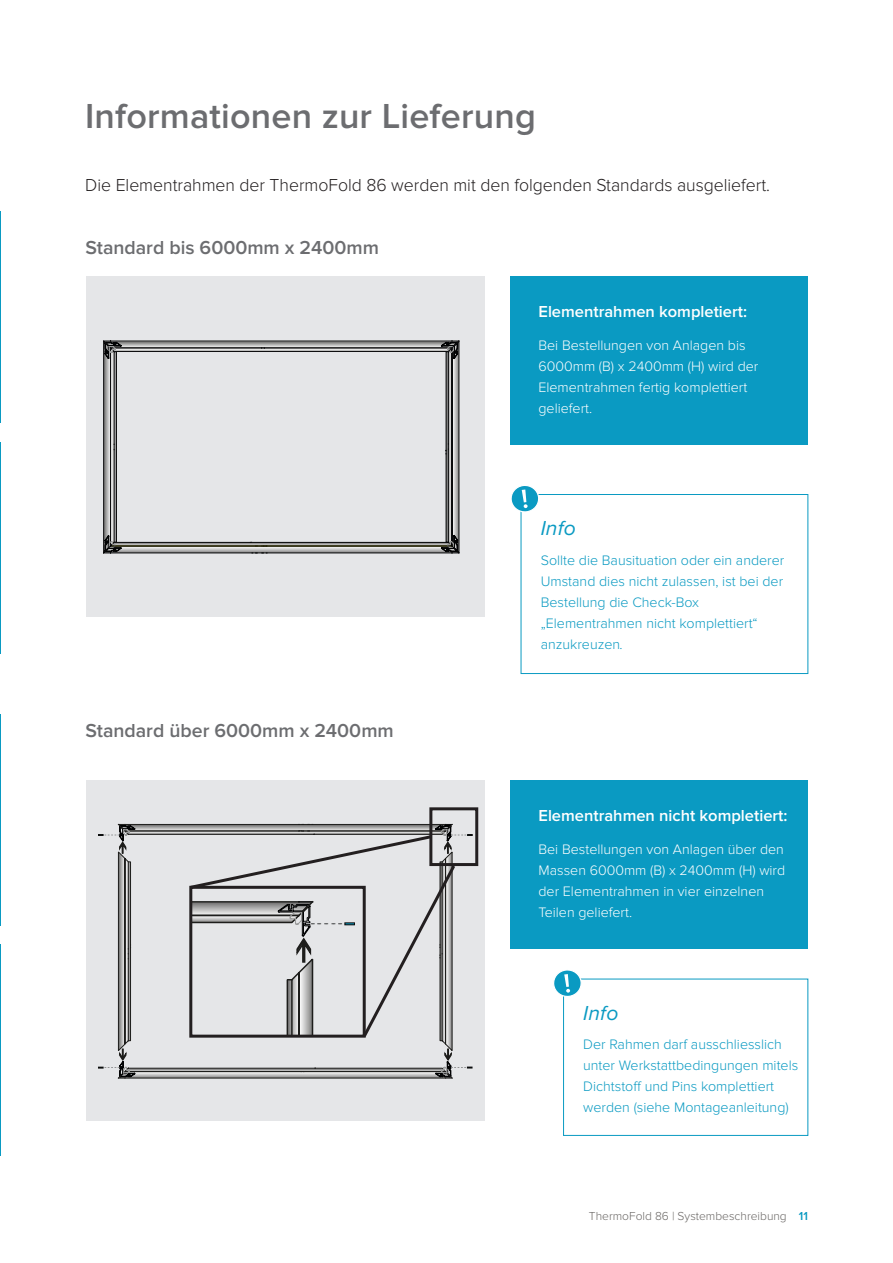
<style>
.page{position:relative;width:893px;height:1263px;background:#fff}
.page>*{position:absolute;margin:0;border:0;box-sizing:border-box;transform-origin:0 0}
.Titel_1_Grau{font:600 36px "Proxima Nova";letter-spacing:.005em;color:#6c6d70}
.t1{font:italic 21px "Proxima Nova";letter-spacing:.01em;color:#0a9ac2}
.Titel_3_11_Pt_Grau{font:600 19.5px "Proxima Nova";color:#6c6d70}
.Lead{font:300 18px "Proxima Nova";color:#231f20}
.Titel_4_11_Pt_Weiss{font:600 16.5px "Proxima Nova";color:#fff}
.t2{font:300 14.25px/21px "Proxima Nova";color:#0a9ac2}
.Aufzählung_9_5_Pt_We{font:300 14.25px/21px "Proxima Nova";color:#fff}
.t3{font:300 12px "Proxima Nova";color:#6a6765}
.s1{font-style:italic}
.s2{font-weight:600;color:#0a9ac2}
</style>
<div class="page">
<div style="left:86px;top:277px;width:399px;height:340px;background:#e5e6e8"></div>
<svg style="left:103px;top:340px;width:357px;height:214px"></svg>
<div style="left:511px;top:277px;width:297px;height:168px;background:#0a9ac2"></div>
<div style="left:86px;top:781px;width:399px;height:340px;background:#e5e6e8"></div>
<div style="left:511px;top:781px;width:297px;height:168px;background:#0a9ac2"></div>
<div style="left:429px;top:807px;width:49px;height:59px;border:3px solid #231f20"></div>
<hr style="left:0;top:212px;width:1px;height:211px;background:#0a9ac2">
<hr style="left:0;top:714px;width:1px;height:212px;background:#0a9ac2">
<hr style="left:0;top:944px;width:1px;height:212px;background:#0a9ac2">
<hr style="left:0;top:443px;width:1px;height:211px;background:#0a9ac2">
<div style="left:521px;top:494px;width:287px;height:180px;border:1px solid #0a9ac2"></div>
<svg style="left:511px;top:486px;width:28px;height:27px"></svg>
<div style="left:563px;top:979px;width:245px;height:157px;border:1px solid #0a9ac2"></div>
<svg style="left:554px;top:970px;width:28px;height:28px"></svg>
<svg style="left:98px;top:823px;width:374px;height:256px"></svg>
<p class="Titel_1_Grau" style="left:85px;top:95px;width:452px">Informationen zur Lieferung</p>
<p class="Lead" style="left:85px;top:174px;width:686px">Die Elementrahmen der ThermoFold 86 werden mit den folgenden Standards ausgeliefert.</p>
<p class="Titel_3_11_Pt_Grau" style="left:85px;top:236px;width:295px">Standard bis 6000mm x 2400mm</p>
<p class="Titel_3_11_Pt_Grau" style="left:85px;top:719px;width:310px">Standard über 6000mm x 2400mm</p>
<p class="Titel_4_11_Pt_Weiss" style="left:538px;top:302px;width:210px">Elementrahmen kompletiert:</p>
<p class="Aufzählung_9_5_Pt_We" style="left:538px;top:335px;width:221px">Bei Bestellungen von Anlagen bis<br>6000mm (B) x 2400mm (H) wird der<br>Elementrahmen fertig komplettiert geliefert.</p>
<p class="t1" style="left:541px;top:512px;width:37px">Info</p>
<p class="t2" style="left:541px;top:550px;width:245px">Sollte die Bausituation oder ein anderer<br>Umstand dies nicht zulassen, ist bei der<br>Bestellung die Check-Box „Elementrahmen nicht komplettiert“ anzukreuzen<span class="s1">.</span></p>
<p class="Titel_4_11_Pt_Weiss" style="left:538px;top:806px;width:251px">Elementrahmen nicht kompletiert:</p>
<p class="Aufzählung_9_5_Pt_We" style="left:538px;top:839px;width:248px">Bei Bestellungen von Anlagen über den<br>Massen 6000mm (B) x 2400mm (H) wird der Elementrahmen in vier einzelnen<br>Teilen geliefert.</p>
<p class="t1" style="left:583px;top:997px;width:37px">Info</p>
<p class="t2" style="left:583px;top:1034px;width:216px">Der Rahmen darf ausschliesslich unter Werkstattbedingungen mitels Dichtstoff und Pins komplettiert werden (siehe Montageanleitung)</p>
<p class="t3" style="left:589px;top:1208px;width:220px">ThermoFold 86 | Systembeschreibung <span class="s2">11</span></p>
</div>
